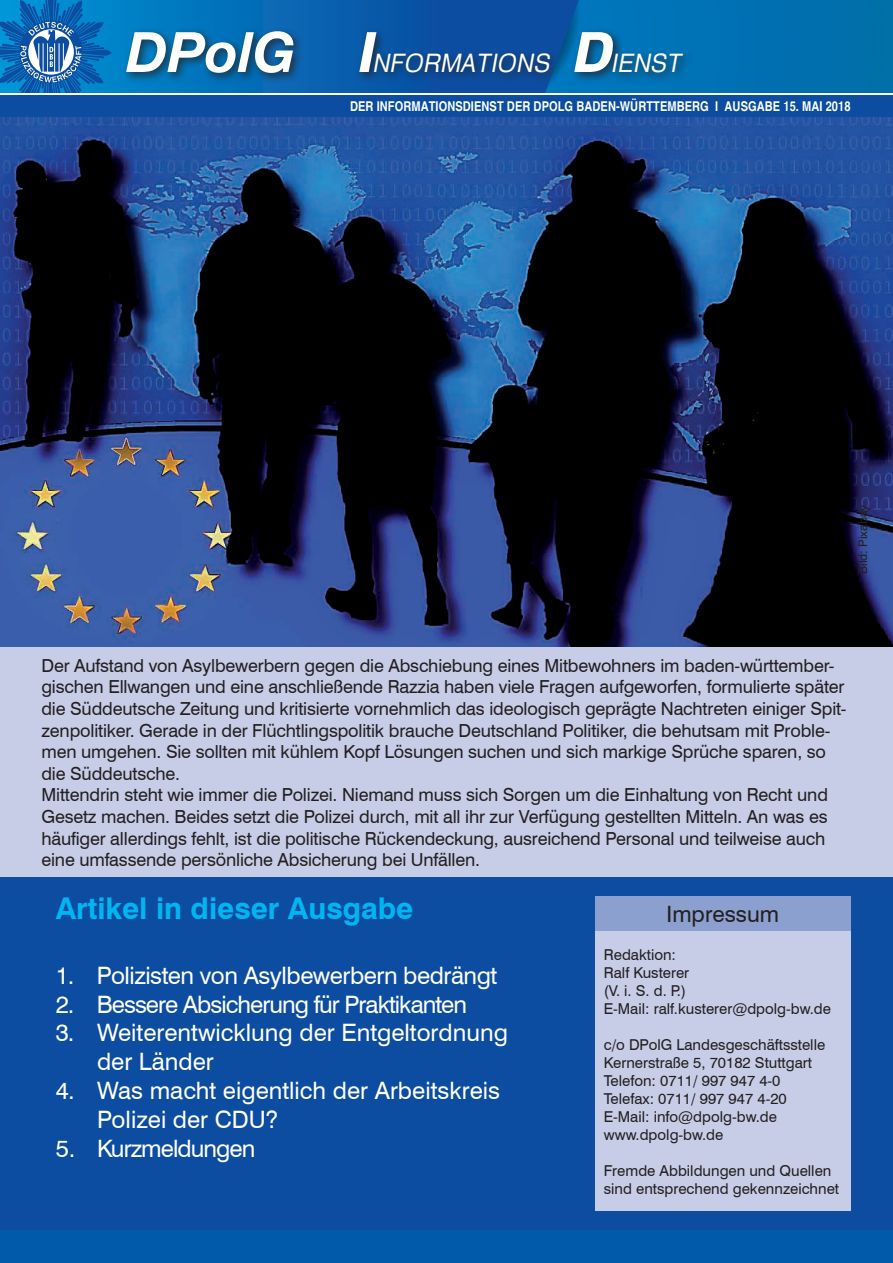
<style>
.page{position:relative;width:893px;height:1263px;background:#fff}
.page>*{position:absolute;margin:0;border:0;box-sizing:border-box;transform-origin:0 0}
.t1{font:700 30px "Swiss 721 BT";color:#00b6f0}
.t2{font:italic 25.5px "Heldustry FT";letter-spacing:.04em;color:#fff;scale:.92 1}
.t3{font:24px/28.8px "Swiss 721 BT";color:#fff}
.t4{font:24px "Swiss 721 BT";letter-spacing:-.04em;color:#fff}
.t5{font:24px "Swiss 721 BT";letter-spacing:-.02em;color:#fff}
.t6{font:22.5px "Swiss 721 BT";color:#231f20}
.t7{font:18px/21.6px "Swiss 721 BT";letter-spacing:-.01em;color:#231f20}
.t8{font:15px/18px "Swiss 721 BT";color:#231f20}
.t9{font:700 condensed 13.5px "Helvetica";letter-spacing:.005em;color:#fff}
.t10{font:12px "Swiss 721 BT";color:#231f20}
.s1{font-weight:900;font-size:55.5px}
</style>
<div class="page">
<div style="left:0;top:1229px;width:893px;height:34px;background:#015aaa"></div>
<div style="left:0;top:0;width:893px;height:94px;background:#0070b1"></div>
<svg style="left:112px;top:0;width:471px;height:94px"></svg>
<svg style="left:0;top:0;width:112px;height:94px;background:#237bbe"></svg>
<div style="left:122px;top:27px;width:182px;height:57px;background:#231f20;opacity:.75"></div>
<svg style="left:126px;top:31px;width:167px;height:42px"></svg>
<div style="left:0;top:95px;width:893px;height:21px;background:#0d4da1"></div>
<div style="left:355px;top:27px;width:338px;height:56px;background:#231f20;opacity:.75"></div>
<div style="left:0;top:877px;width:893px;height:353px;background:#0d4da1"></div>
<div style="left:595px;top:930px;width:255px;height:281px;background:#c7cde7"></div>
<div style="left:595px;top:896px;width:255px;height:34px;background:#8ba0ce"></div>
<img style="left:0;top:117px;width:893px;height:530px">
<div style="left:0;top:647px;width:893px;height:230px;background:#c7cde7"></div>
<h2 class="t2" style="left:355px;top:48px;width:355px"><span class="s1">I</span>NFORMATIONS <span class="s1">D</span>IENST</h2>
<p class="t9" style="left:350px;top:98px;width:502px">DER INFORMATIONSDIENST DER DPOLG BADEN-WÜRTTEMBERG I AUSGABE 15. MAI 2018</p>
<p class="t10" style="left:855px;top:574px;width:71px;rotate:-90deg">Bild: Pixabay</p>
<p class="t7" style="left:41px;top:654px;width:807px">Der Aufstand von Asylbewerbern gegen die Abschiebung eines Mitbewohners im baden-württember&shy;gischen Ellwangen und eine anschließende Razzia haben viele Fragen aufgeworfen, formulierte später die Süddeutsche Zeitung und kritisierte vornehmlich das ideologisch geprägte Nachtreten einiger Spit&shy;zenpolitiker. Gerade in der Flüchtlingspolitik brauche Deutschland Politiker, die behutsam mit Proble&shy;men umgehen. Sie sollten mit kühlem Kopf Lösungen suchen und sich markige Sprüche sparen, so die Süddeutsche.<br>Mittendrin steht wie immer die Polizei. Niemand muss sich Sorgen um die Einhaltung von Recht und Gesetz machen. Beides setzt die Polizei durch, mit all ihr zur Verfügung gestellten Mitteln. An was es häufiger allerdings fehlt, ist die politische Rückendeckung, ausreichend Personal und teilweise auch eine umfassende persönliche Absicherung bei Unfällen.</p>
<h1 class="t1" style="left:56px;top:890px;width:359px">Artikel in dieser Ausgabe</h1>
<p class="t6" style="left:667px;top:900px;width:114px">Impressum</p>
<h3 class="t5" style="left:56px;top:961px;width:443px">1. Polizisten von Asylbewerbern bedrängt</h3>
<h3 class="t4" style="left:56px;top:989px;width:413px">2. Bessere Absicherung für Praktikanten</h3>
<h3 class="t3" style="left:97px;top:1018px;width:413px;text-indent:-41px">3. Weiterentwicklung der Entgeltordnung der Länder</h3>
<h3 class="t3" style="left:97px;top:1076px;width:405px;text-indent:-41px">4. Was macht eigentlich der Arbeitskreis<br>Polizei der CDU?</h3>
<h3 class="t4" style="left:56px;top:1133px;width:201px">5. Kurzmeldungen</h3>
<p class="t8" style="left:604px;top:945px;width:229px">Redaktion:<br>Ralf Kusterer<br>(V. i. S. d. P.)<br>E-Mail: ralf.kusterer@dpolg-bw.de</p>
<p class="t8" style="left:604px;top:1035px;width:223px">c/o DPolG Landesgeschäftsstelle<br>Kernerstraße 5, 70182 Stuttgart<br>Telefon: 0711/ 997 947 4-0<br>Telefax: 0711/ 997 947 4-20<br>E-Mail: info@dpolg-bw.de www.dpolg-bw.de</p>
<p class="t8" style="left:604px;top:1161px;width:237px">Fremde Abbildungen und Quellen sind entsprechend gekennzeichnet</p>
</div>
